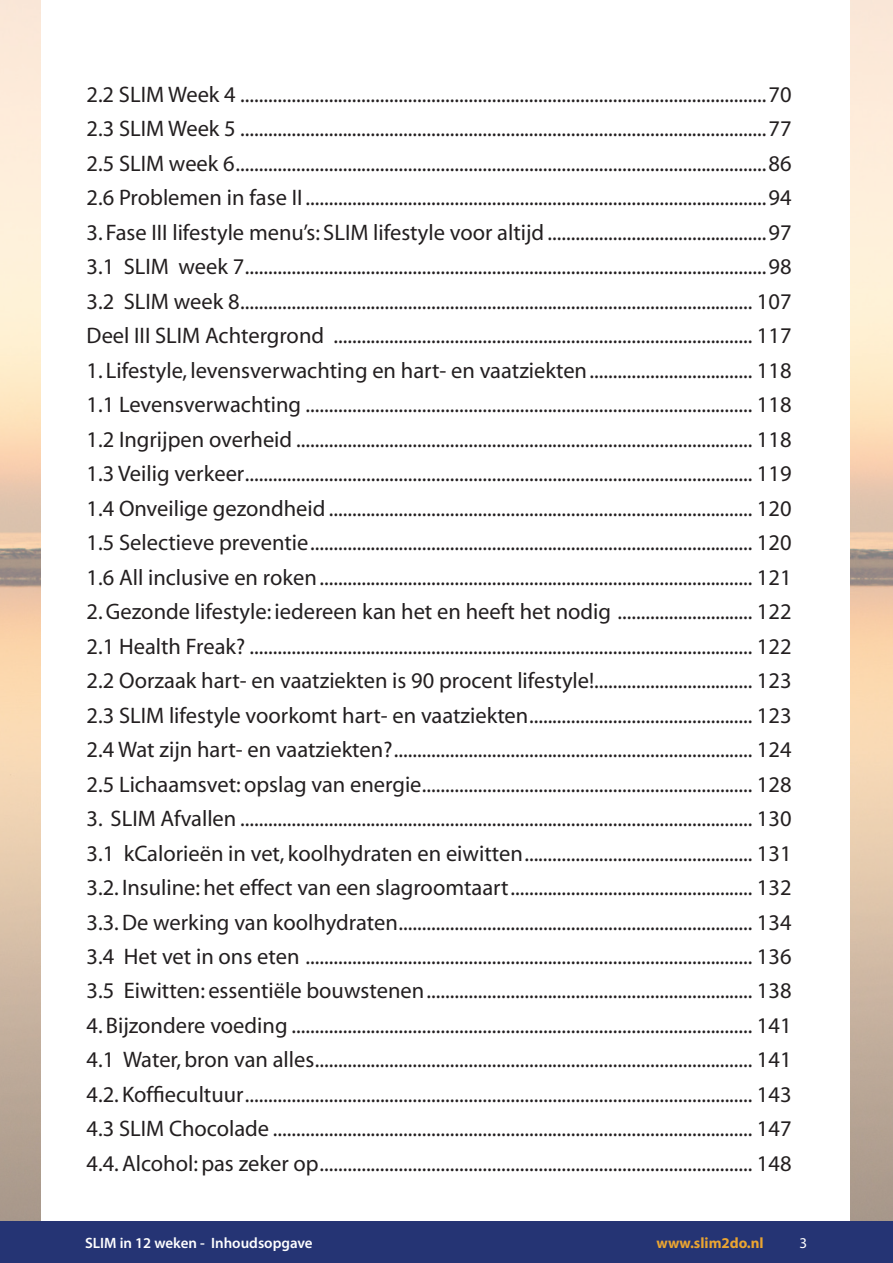
<style>
.page{position:relative;width:893px;height:1263px;background:#fff}
.page>*{position:absolute;margin:0;border:0;box-sizing:border-box;transform-origin:0 0}
.t1{font:22.5px/34.5px "Myriad";color:#231f20;text-align:justify}
.t2{font:600 15px "Myriad Pro";color:#fff}
.t3{font:700 15px "Myriad";color:#eba531}
.t4{font:15px "Myriad Pro";color:#fff}
</style>
<div class="page">
<div style="left:0;top:1221px;width:893px;height:42px;background:#253474"></div>
<p class="t1" style="left:86px;top:78px;width:707px">2.2 SLIM Week 4 .................................................................................................................70<br>2.3 SLIM Week 5 .................................................................................................................77<br>2.5 SLIM week 6..................................................................................................................86<br>2.6 Problemen in fase II ...................................................................................................94</p>
<p class="t1" style="left:87px;top:216px;width:707px">3. Fase III lifestyle menu’s: SLIM lifestyle voor altijd ...............................................97<br>3.1 SLIM week 7................................................................................................................98<br>3.2 SLIM week 8.............................................................................................................. 107<br>Deel III SLIM Achtergrond .......................................................................................... 117</p>
<p class="t1" style="left:87px;top:354px;width:706px">1. Lifestyle, levensverwachting en hart- en vaatziekten................................... 118<br>1.1 Levensverwachting ................................................................................................ 118<br>1.2 Ingrijpen overheid .................................................................................................. 118<br>1.3 Veilig verkeer............................................................................................................. 119<br>1.4 Onveilige gezondheid ........................................................................................... 120<br>1.5 Selectieve preventie............................................................................................... 120<br>1.6 All inclusive en roken............................................................................................. 121</p>
<p class="t1" style="left:87px;top:595px;width:706px">2. Gezonde lifestyle: iedereen kan het en heeft het nodig ............................. 122<br>2.1 Health Freak? ............................................................................................................ 122<br>2.2 Oorzaak hart- en vaatziekten is 90 procent lifestyle!.................................. 123<br>2.3 SLIM lifestyle voorkomt hart- en vaatziekten................................................ 123<br>2.4 Wat zijn hart- en vaatziekten?............................................................................. 124<br>2.5 Lichaamsvet: opslag van energie....................................................................... 128</p>
<p class="t1" style="left:87px;top:802px;width:706px">3. SLIM Afvallen .............................................................................................................. 130<br>3.1 kCalorieën in vet, koolhydraten en eiwitten................................................. 131<br>3.2. Insuline: het effect van een slagroomtaart.................................................... 132<br>3.3. De werking van koolhydraten............................................................................ 134<br>3.4 Het vet in ons eten ................................................................................................ 136<br>3.5 Eiwitten: essentiële bouwstenen...................................................................... 138</p>
<p class="t1" style="left:87px;top:1009px;width:706px">4. Bijzondere voeding ................................................................................................... 141<br>4.1 Water, bron van alles.............................................................................................. 141<br>4.2. Koffiecultuur............................................................................................................. 143<br>4.3 SLIM Chocolade ....................................................................................................... 147<br>4.4. Alcohol: pas zeker op............................................................................................. 148</p>
<p class="t2" style="left:85px;top:1234px;width:229px">SLIM in 12 weken - Inhoudsopgave</p>
<p class="t3" style="left:657px;top:1235px;width:109px">www.slim2do.nl</p>
<p class="t4" style="left:799px;top:1235px;width:9px">3</p>
</div>
